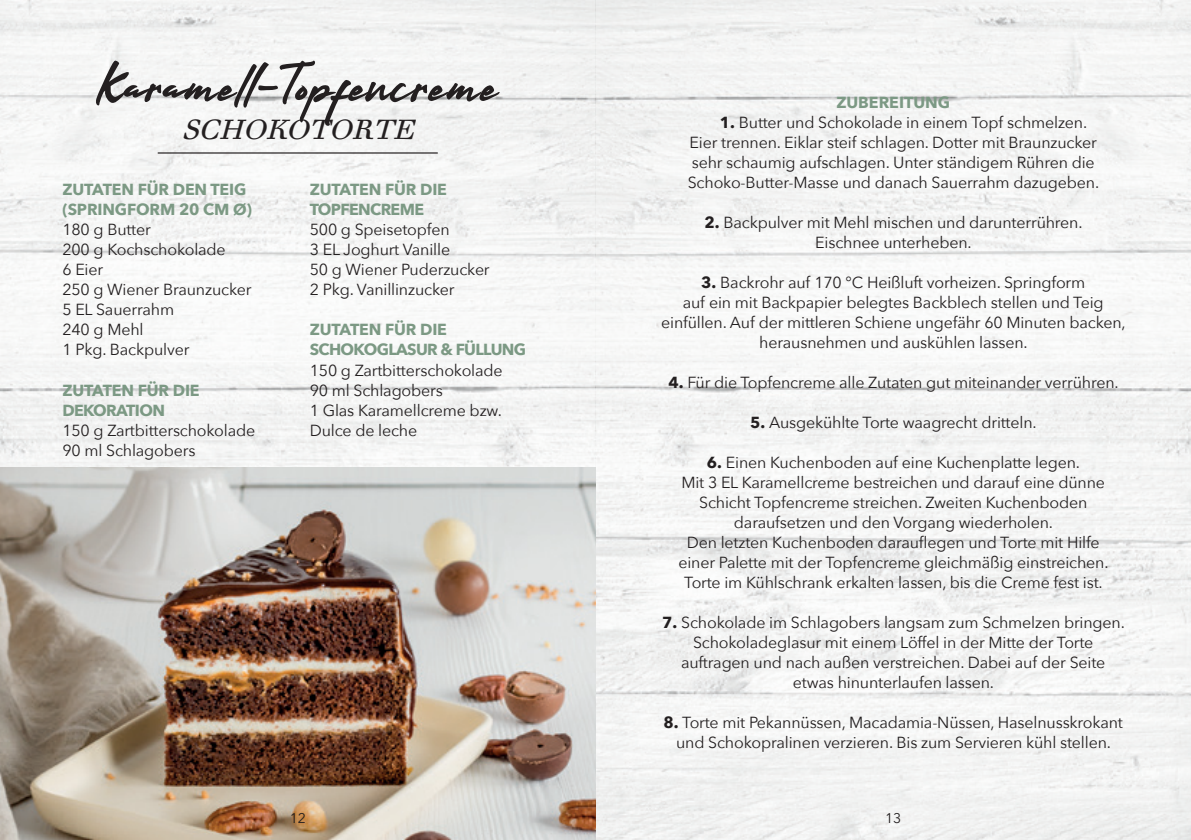
<style>
.page{position:relative;width:1191px;height:840px;background:#fff}
.page>*{position:absolute;margin:0;border:0;box-sizing:border-box;transform-origin:0 0}
.t1{font:50.4px "Arkipelago";color:#231f20}
.t2{font:italic 26.4px "Walbaum Text Pro";color:#231f20}
.t3{font:16px/20px "Avenir Next";letter-spacing:-.01em;color:#231f20}
.t4{font:700 16px/20px "Avenir Next";letter-spacing:-.04em;color:#7c9984}
.t5{font:700 16px/20px "Avenir Next";letter-spacing:-.01em;color:#7c9984}
.t6{font:14px "Avenir Next";color:#231f20}
.s1{font-weight:700}
</style>
<div class="page">
<img style="left:0;top:0;width:1191px;height:839px">
<img style="left:0;top:467px;width:595px;height:372px">
<hr style="left:158px;top:152px;width:280px;height:1px;background:#231f20">
<h1 class="t1" style="left:98px;top:53px;width:402px">Karamell-Topfencreme</h1>
<h2 class="t2" style="left:182px;top:114px;width:242px">SCHOKOTORTE</h2>
<p class="t5" style="left:62px;top:179px;width:191px">ZUTATEN FÜR DEN TEIG (SPRINGFORM 20 CM Ø)</p>
<p class="t3" style="left:62px;top:219px;width:191px">180 g Butter<br>200 g Kochschokolade<br>6 Eier<br>250 g Wiener Braunzucker<br>5 EL Sauerrahm<br>240 g Mehl<br>1 Pkg. Backpulver</p>
<p class="t4" style="left:62px;top:379px;width:139px">ZUTATEN FÜR DIE<br>DEKORATION</p>
<p class="t3" style="left:62px;top:419px;width:194px">150 g Zartbitterschokolade<br>90 ml Schlagobers</p>
<p class="t4" style="left:310px;top:179px;width:139px">ZUTATEN FÜR DIE<br>TOPFENCREME</p>
<p class="t3" style="left:310px;top:219px;width:181px">500 g Speisetopfen<br>3 EL Joghurt Vanille<br>50 g Wiener Puderzucker<br>2 Pkg. Vanillinzucker</p>
<p class="t4" style="left:310px;top:319px;width:218px">ZUTATEN FÜR DIE<br>SCHOKOGLASUR &amp; FÜLLUNG</p>
<p class="t3" style="left:310px;top:359px;width:194px">150 g Zartbitterschokolade<br>90 ml Schlagobers<br>1 Glas Karamellcreme bzw.<br>Dulce de leche</p>
<p class="t5" style="left:836px;top:92px;width:115px">ZUBEREITUNG</p>
<p class="t3" style="left:688px;top:111px;width:413px;text-indent:32px"><span class="s1">1.</span> Butter und Schokolade in einem Topf schmelzen.<br>Eier trennen. Eiklar steif schlagen. Dotter mit Braunzucker sehr schaumig aufschlagen. Unter ständigem Rühren die Schoko-Butter-Masse und danach Sauerrahm dazugeben.</p>
<p class="t3" style="left:704px;top:211px;width:380px;text-align:center"><span class="s1">2.</span> Backpulver mit Mehl mischen und darunterrühren.<br>Eischnee unterheben.</p>
<p class="t3" style="left:661px;top:271px;width:466px;text-align:center"><span class="s1">3.</span> Backrohr auf 170 °C Heißluft vorheizen. Springform<br>auf ein mit Backpapier belegtes Backblech stellen und Teig einfüllen. Auf der mittleren Schiene ungefähr 60 Minuten backen, herausnehmen und auskühlen lassen.</p>
<p class="t3" style="left:668px;top:371px;width:452px"><span class="s1">4.</span> Für die Topfencreme alle Zutaten gut miteinander verrühren.</p>
<p class="t3" style="left:750px;top:411px;width:288px"><span class="s1">5.</span> Ausgekühlte Torte waagrecht dritteln.</p>
<p class="t3" style="left:678px;top:451px;width:431px;text-align:center"><span class="s1">6.</span> Einen Kuchenboden auf eine Kuchenplatte legen.<br>Mit 3 EL Karamellcreme bestreichen und darauf eine dünne Schicht Topfencreme streichen. Zweiten Kuchenboden daraufsetzen und den Vorgang wiederholen.<br>Den letzten Kuchenboden darauflegen und Torte mit Hilfe einer Palette mit der Topfencreme gleichmäßig einstreichen.<br>Torte im Kühlschrank erkalten lassen, bis die Creme fest ist.</p>
<p class="t3" style="left:662px;top:611px;width:464px;text-align:center"><span class="s1">7.</span> Schokolade im Schlagobers langsam zum Schmelzen bringen.<br>Schokoladeglasur mit einem Löffel in der Mitte der Torte auftragen und nach außen verstreichen. Dabei auf der Seite etwas hinunterlaufen lassen.</p>
<p class="t3" style="left:663px;top:711px;width:461px;text-align:center"><span class="s1">8.</span> Torte mit Pekannüssen, Macadamia-Nüssen, Haselnusskrokant und Schokopralinen verzieren. Bis zum Servieren kühl stellen.</p>
<p class="t6" style="left:290px;top:805px;width:18px">12</p>
<p class="t6" style="left:885px;top:805px;width:18px">13</p>
</div>
